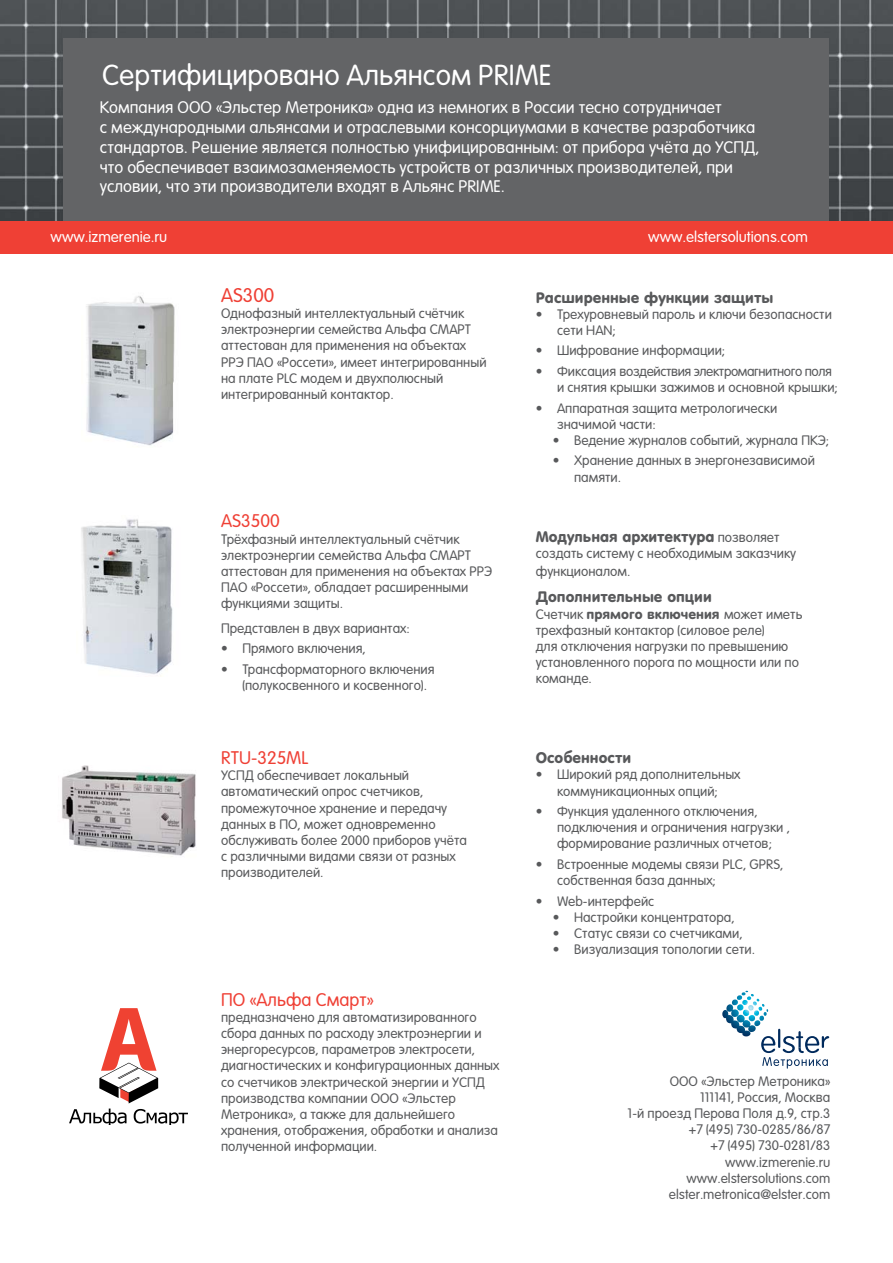
<style>
.page{position:relative;width:893px;height:1263px;background:#fff}
.page>*{position:absolute;margin:0;border:0;box-sizing:border-box;transform-origin:0 0}
.t1{font:300 28.5px "Sans Rounded";color:#fff}
.t2{font:300 19.5px "Sans Rounded";color:#ef4035}
.t3{font:300 18px "Sans Rounded";color:#ef4035}
.t4{font:300 16.5px/19.8px "Sans Rounded";color:#fff}
.t5{font:15px "Sans Rounded";color:#58595b}
.t6{font:300 15px "Sans Rounded";color:#fff}
.t7{font:300 13.5px/16.2px "Sans Rounded";color:#58595b}
.s1{font-weight:300;font-size:13.5px}
.s2{font-weight:400}
</style>
<div class="page">
<img style="left:0;top:0;width:893px;height:221px">
<div style="left:64px;top:38px;width:765px;height:206px;background:#636466"></div>
<svg style="left:722px;top:991px;width:107px;height:78px"></svg>
<svg style="left:69px;top:1109px;width:58px;height:15px"></svg>
<svg style="left:134px;top:1109px;width:54px;height:15px"></svg>
<svg style="left:99px;top:1008px;width:59px;height:95px"></svg>
<div style="left:0;top:221px;width:893px;height:33px;background:#ef4035"></div>
<img style="left:86px;top:296px;width:89px;height:150px">
<img style="left:81px;top:519px;width:92px;height:155px">
<img style="left:62px;top:765px;width:134px;height:91px">
<h1 class="t1" style="left:102px;top:58px;width:451px">Сертифицировано Альянсом PRIME</h1>
<p class="t4" style="left:100px;top:98px;width:661px">Компания ООО «Эльстер Метроника» одна из немногих в России тесно сотрудничает<br>с международными альянсами и отраслевыми консорциумами в качестве разработчика стандартов. Решение является полностью унифицированным: от прибора учёта до УСПД, что обеспечивает взаимозаменяемость устройств от различных производителей, при условии, что эти производители входят в Альянс PRIME.</p>
<p class="t6" style="left:51px;top:228px;width:118px">www.izmerenie.ru</p>
<p class="t6" style="left:648px;top:228px;width:161px">www.elstersolutions.com</p>
<h2 class="t2" style="left:221px;top:284px;width:55px">AS300</h2>
<p class="t7" style="left:221px;top:305px;width:267px">Однофазный интеллектуальный счётчик электроэнергии семейства Альфа СМАРТ аттестован для применения на объектах РРЭ ПАО «Россети», имеет интегрированный на плате PLC модем и двухполюсный интегрированный контактор.</p>
<h3 class="t3" style="left:221px;top:511px;width:60px">AS3500</h3>
<p class="t7" style="left:221px;top:531px;width:273px">Трёхфазный интеллектуальный счётчик электроэнергии семейства Альфа СМАРТ аттестован для применения на объектах РРЭ ПАО «Россети», обладает расширенными функциями защиты.</p>
<p class="t7" style="left:221px;top:620px;width:190px">Представлен в двух вариантах:</p>
<p class="t7" style="left:221px;top:641px;width:146px">• Прямого включения,</p>
<p class="t7" style="left:242px;top:661px;width:194px;text-indent:-21px">• Трансформаторного включения (полукосвенного и косвенного).</p>
<h3 class="t3" style="left:221px;top:747px;width:89px">RTU-325ML</h3>
<p class="t7" style="left:221px;top:767px;width:247px">УСПД обеспечивает локальный автоматический опрос счетчиков, промежуточное хранение и передачу данных в ПО, может одновременно обслуживать более 2000 приборов учёта с различными видами связи от разных производителей.</p>
<h3 class="t3" style="left:221px;top:989px;width:154px">ПО «Альфа Смарт»</h3>
<p class="t7" style="left:221px;top:1009px;width:280px">предназначено для автоматизированного сбора данных по расходу электроэнергии и энергоресурсов, параметров электросети, диагностических и конфигурационных данных со счетчиков электрической энергии и УСПД производства компании ООО «Эльстер Метроника», а также для дальнейшего хранения, отображения, обработки и анализа полученной информации.</p>
<p class="t5" style="left:536px;top:287px;width:239px">Расширенные функции защиты</p>
<p class="t7" style="left:557px;top:306px;width:276px;text-indent:-21px">• Трехуровневый пароль и ключи безопасности сети HAN;</p>
<p class="t7" style="left:536px;top:343px;width:191px">• Шифрование информации;</p>
<p class="t7" style="left:557px;top:363px;width:282px;text-indent:-21px">• Фиксация воздействия электромагнитного поля и снятия крышки зажимов и основной крышки;</p>
<p class="t7" style="left:557px;top:400px;width:222px;text-indent:-21px">• Аппаратная защита метрологически значимой части:</p>
<p class="t7" style="left:553px;top:432px;width:278px">• Ведение журналов событий, журнала ПКЭ;</p>
<p class="t7" style="left:574px;top:453px;width:242px;text-indent:-21px">• Хранение данных в энергонезависимой памяти.</p>
<p class="t5" style="left:536px;top:527px;width:245px">Модульная архитектура <span class="s1">позволяет</span></p>
<p class="t7" style="left:536px;top:544px;width:262px;line-height:18px">создать систему с необходимым заказчику функционалом.</p>
<p class="t5" style="left:536px;top:587px;width:177px">Дополнительные опции</p>
<p class="t7" style="left:536px;top:606px;width:268px">Счетчик <span class="s2">прямого включения</span> может иметь трехфазный контактор (силовое реле)<br>для отключения нагрузки по превышению установленного порога по мощности или по команде.</p>
<p class="t5" style="left:536px;top:748px;width:97px">Особенности</p>
<p class="t7" style="left:536px;top:767px;width:206px;text-align:center">• Широкий ряд дополнительных коммуникационных опций;</p>
<p class="t7" style="left:557px;top:803px;width:234px;text-indent:-21px">• Функция удаленного отключения, подключения и ограничения нагрузки , формирование различных отчетов;</p>
<p class="t7" style="left:557px;top:856px;width:228px;text-indent:-21px">• Встроенные модемы связи PLC, GPRS, собственная база данных;</p>
<p class="t7" style="left:536px;top:893px;width:120px">• Web-интерфейс</p>
<p class="t7" style="left:553px;top:909px;width:183px">• Настройки концентратора,</p>
<p class="t7" style="left:553px;top:925px;width:191px">• Статус связи со счетчиками,</p>
<p class="t7" style="left:553px;top:941px;width:204px">• Визуализация топологии сети.</p>
<p class="t7" style="left:627px;top:1073px;width:204px;text-align:right">ООО «Эльстер Метроника»<br>111141, Россия, Москва<br>1-й проезд Перова Поля д.9, стр.3 +7 (495) 730-0285/86/87<br>+7 (495) 730-0281/83 www.izmerenie.ru www.elstersolutions.com elster.metronica@elster.com</p>
</div>
